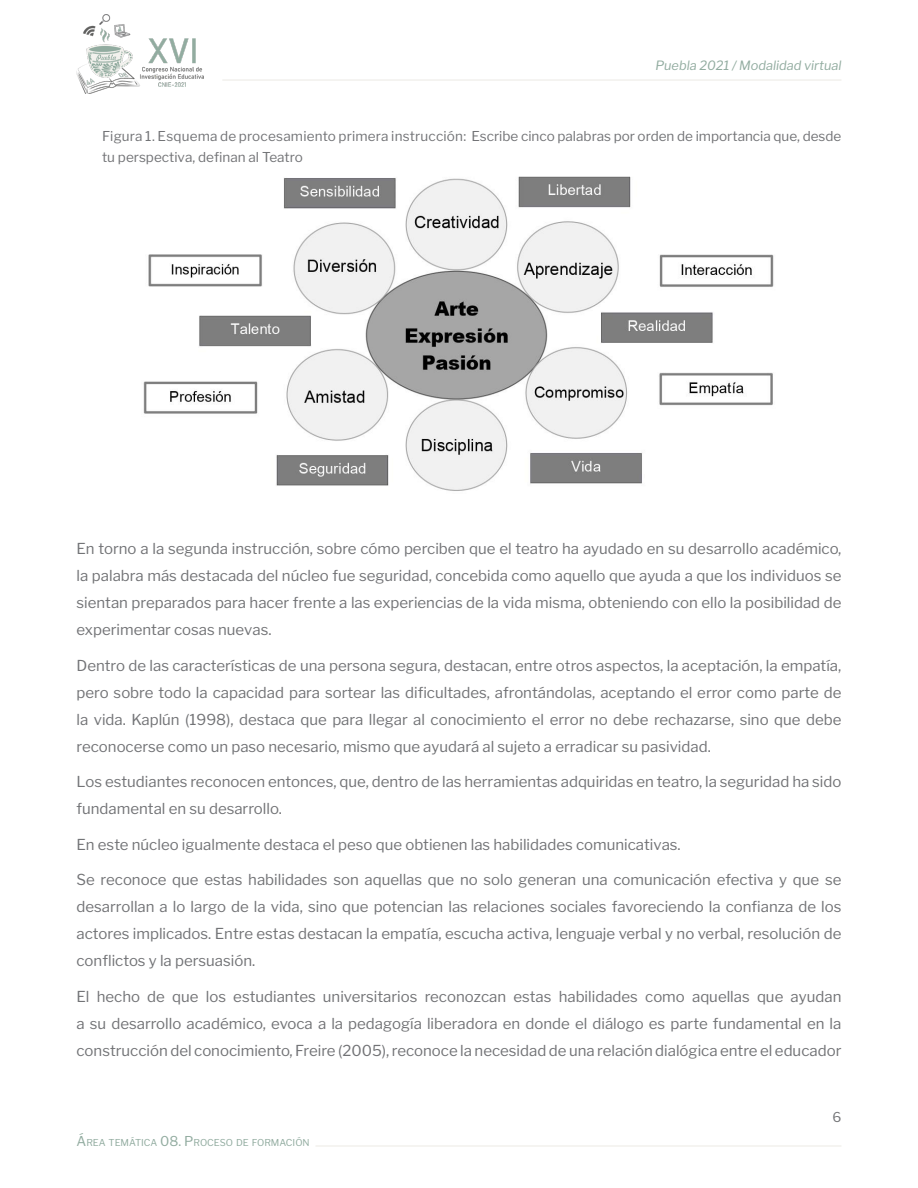
<style>
.page{position:relative;width:918px;height:1188px;background:#fff}
.page>*{position:absolute;margin:0;border:0;box-sizing:border-box;transform-origin:0 0}
.t1{font:16.5px "Times New Roman";color:#231f20}
.parrafo_general{font:15px/27px "Libre Franklin";color:#727376;text-align:justify}
.PIES_DE_IMAGEN{font:13.5px/21px "Libre Franklin";color:#727376}
.t2{font:13.5px "Libre Franklin";color:#727376}
.t3{font:italic 12.75px "Libre Franklin";color:#92aca0}
.t4{font:700 12.45px "Arial";color:#231f20}
.t5{font:9.45px "Libre Franklin";color:#92aca0}
.s1{font-size:13.5px}
</style>
<div class="page">
<hr style="left:222px;top:79px;width:619px;height:2px;background:#f2f1ed">
<img style="left:77px;top:15px;width:126px;height:79px">
<hr style="left:315px;top:1145px;width:526px;height:2px;background:#f2f1ed">
<img style="left:143px;top:176px;width:631px;height:315px">
<p class="t3" style="left:655px;top:58px;width:187px">Puebla 2021 / Modalidad virtual</p>
<p class="PIES_DE_IMAGEN" style="left:102px;top:125px;width:741px">Figura 1. Esquema de procesamiento primera instrucción: Escribe cinco palabras por orden de importancia que, desde tu perspectiva, definan al Teatro</p>
<p class="t1" style="left:270px;top:532px;width:375px">importancia que, desde tu perspectiva, definan al Teatro.</p>
<p class="parrafo_general" style="left:77px;top:535px;width:766px">En torno a la segunda instrucción, sobre cómo perciben que el teatro ha ayudado en su desarrollo académico, la palabra más destacada del núcleo fue seguridad, concebida como aquello que ayuda a que los individuos se sientan preparados para hacer frente a las experiencias de la vida misma, obteniendo con ello la posibilidad de experimentar cosas nuevas.</p>
<p class="parrafo_general" style="left:77px;top:652px;width:766px">Dentro de las características de una persona segura, destacan, entre otros aspectos, la aceptación, la empatía, pero sobre todo la capacidad para sortear las dificultades, afrontándolas, aceptando el error como parte de la vida. Kaplún (1998), destaca que para llegar al conocimiento el error no debe rechazarse, sino que debe reconocerse como un paso necesario, mismo que ayudará al sujeto a erradicar su pasividad.</p>
<p class="parrafo_general" style="left:77px;top:768px;width:766px">Los estudiantes reconocen entonces, que, dentro de las herramientas adquiridas en teatro, la seguridad ha sido fundamental en su desarrollo.</p>
<p class="parrafo_general" style="left:77px;top:831px;width:606px">En este núcleo igualmente destaca el peso que obtienen las habilidades comunicativas.</p>
<p class="parrafo_general" style="left:77px;top:866px;width:766px">Se reconoce que estas habilidades son aquellas que no solo generan una comunicación efectiva y que se desarrollan a lo largo de la vida, sino que potencian las relaciones sociales favoreciendo la confianza de los actores implicados. Entre estas destacan la empatía, escucha activa, lenguaje verbal y no verbal, resolución de conflictos y la persuasión.</p>
<p class="parrafo_general" style="left:77px;top:983px;width:766px">El hecho de que los estudiantes universitarios reconozcan estas habilidades como aquellas que ayudan a su desarrollo académico, evoca a la pedagogía liberadora en donde el diálogo es parte fundamental en la construcción del conocimiento, Freire (2005), reconoce la necesidad de una relación dialógica entre el educador</p>
<p class="t1" style="left:133px;top:589px;width:648px">En torno a la segunda instrucción, sobre cómo perciben que el teatro ha ayudado en su desarrollo</p>
<p class="t4" style="left:454px;top:677px;width:8px">6</p>
<p class="t5" style="left:77px;top:1137px;width:235px"><span class="s1">Á</span>REA TEMÁTICA <span class="s1">08. P</span>ROCESO DE FORMACIÓN</p>
<p class="t2" style="left:833px;top:1109px;width:10px">6</p>
</div>
